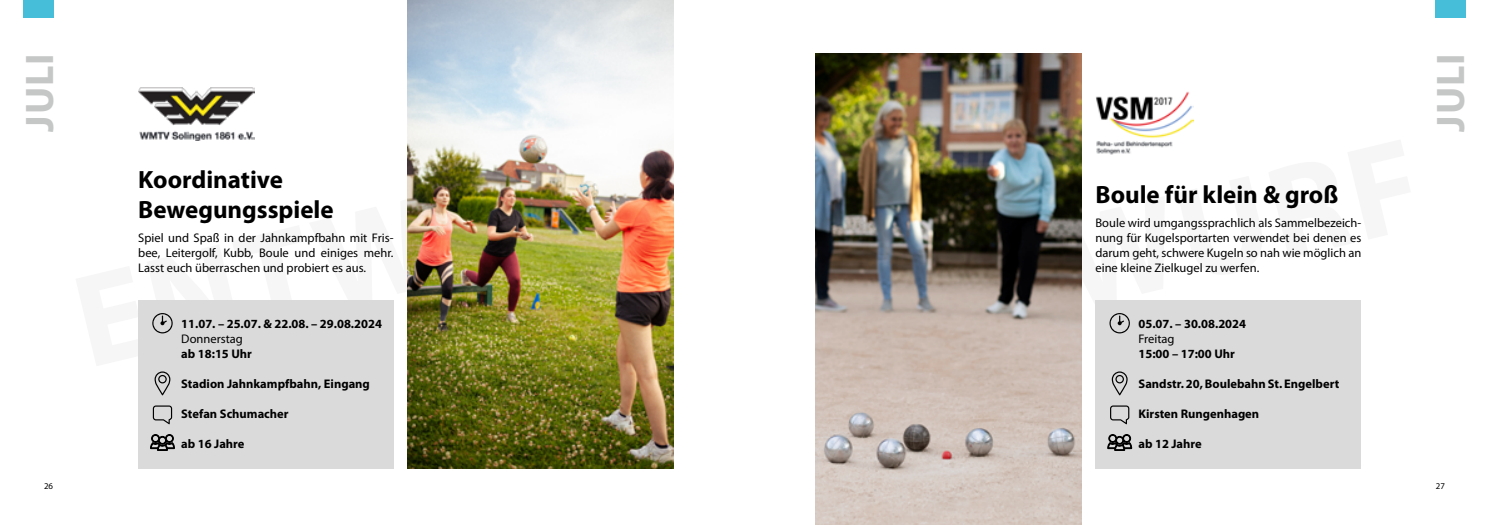
<style>
.page{position:relative;width:1489px;height:525px;background:#fff}
.page>*{position:absolute;margin:0;border:0;box-sizing:border-box;transform-origin:0 0}
.t1{font:700 40px "Myriad Pro";letter-spacing:.02em;color:#c5c6c6}
.t2{font:700 25px/30px "Myriad Pro";color:#000}
.t3{font:12.5px/15px "Myriad Pro";color:#000;text-align:justify}
.t4{font:700 12.5px "Myriad Pro";color:#000}
.t5{font:8.88px "Myriad Pro";color:#000}
</style>
<div class="page">
<div style="left:23px;top:0;width:30px;height:18px;background:#47bed9"></div>
<div style="left:1435px;top:0;width:30px;height:18px;background:#47bed9"></div>
<img style="left:407px;top:0;width:266px;height:468px">
<div style="left:138px;top:300px;width:255px;height:168px;background:#dadada"></div>
<svg style="left:154px;top:371px;width:16px;height:24px"></svg>
<svg style="left:153px;top:405px;width:19px;height:19px"></svg>
<svg style="left:152px;top:313px;width:21px;height:20px"></svg>
<svg style="left:150px;top:434px;width:25px;height:16px"></svg>
<img style="left:138px;top:88px;width:116px;height:53px">
<img style="left:815px;top:53px;width:266px;height:471px">
<div style="left:1095px;top:300px;width:266px;height:168px;background:#dadada"></div>
<svg style="left:1111px;top:371px;width:16px;height:24px"></svg>
<svg style="left:1110px;top:405px;width:19px;height:19px"></svg>
<svg style="left:1109px;top:313px;width:20px;height:20px"></svg>
<svg style="left:1107px;top:434px;width:24px;height:16px"></svg>
<img style="left:1096px;top:91px;width:97px;height:64px">
<h1 class="t1" style="left:14px;top:132px;width:79px;rotate:-90deg">JULI</h1>
<h1 class="t1" style="left:1424px;top:132px;width:79px;rotate:-90deg">JULI</h1>
<p class="t5" style="left:44px;top:480px;width:11px">26</p>
<h2 class="t2" style="left:138px;top:163px;width:197px">Koordinative<br>Bewegungsspiele</h2>
<p class="t3" style="left:138px;top:229px;width:257px">Spiel und Spaß in der Jahnkampfbahn mit Fris&shy;bee, Leitergolf, Kubb, Boule und einiges mehr.<br>Lasst euch überraschen und probiert es aus.</p>
<p class="t4" style="left:181px;top:315px;width:202px">11.07. – 25.07. &amp; 22.08. – 29.08.2024</p>
<p class="t3" style="left:181px;top:331px;width:63px">Donnerstag</p>
<p class="t4" style="left:181px;top:345px;width:72px">ab 18:15 Uhr</p>
<p class="t4" style="left:181px;top:375px;width:190px">Stadion Jahnkampfbahn, Eingang</p>
<p class="t4" style="left:181px;top:405px;width:109px">Stefan Schumacher</p>
<p class="t4" style="left:181px;top:435px;width:65px">ab 16 Jahre</p>
<h2 class="t2" style="left:1095px;top:178px;width:244px">Boule für klein &amp; groß</h2>
<p class="t3" style="left:1095px;top:214px;width:267px">Boule wird umgangssprachlich als Sammelbezeich&shy;nung für Kugelsportarten verwendet bei denen es darum geht, schwere Kugeln so nah wie möglich an eine kleine Zielkugel zu werfen.</p>
<p class="t4" style="left:1138px;top:315px;width:109px">05.07. – 30.08.2024</p>
<p class="t3" style="left:1138px;top:331px;width:38px">Freitag</p>
<p class="t4" style="left:1138px;top:345px;width:98px">15:00 – 17:00 Uhr</p>
<p class="t4" style="left:1138px;top:375px;width:202px">Sandstr. 20, Boulebahn St. Engelbert</p>
<p class="t4" style="left:1138px;top:405px;width:122px">Kirsten Rungenhagen</p>
<p class="t4" style="left:1138px;top:435px;width:65px">ab 12 Jahre</p>
<p class="t5" style="left:1435px;top:480px;width:11px">27</p>
</div>
